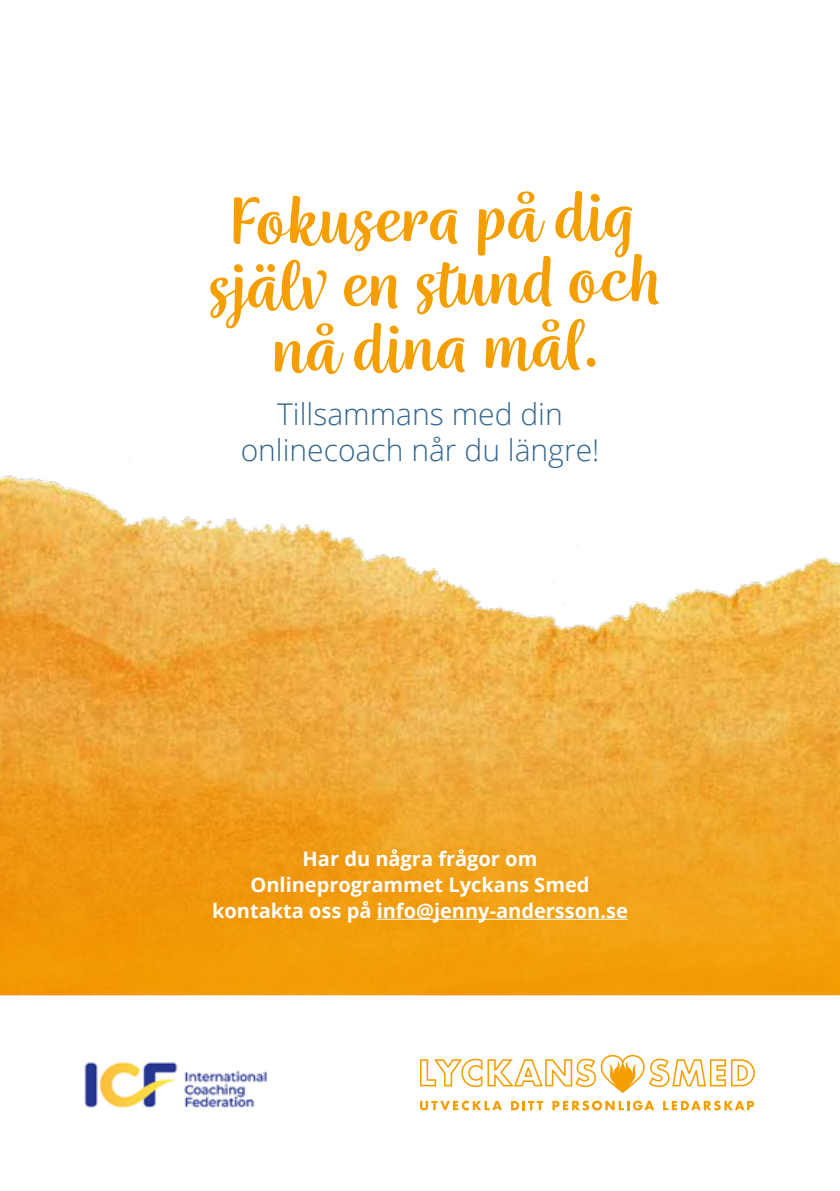
<style>
.page{position:relative;width:840px;height:1191px;background:#fff}
.page>*{position:absolute;margin:0;border:0;box-sizing:border-box;transform-origin:0 0}
.t1{font:500 76px/64.2px "Wreath";color:#f59e00;text-align:center}
.t2{font:300 30px/36px "Open Sans";color:#33678f;text-align:center}
.t3{font:700 20px/26px "Open Sans";color:#fff;text-align:center}
</style>
<div class="page">
<svg style="left:0;top:507px;width:839px;height:488px;background:#f1b044"></svg>
<hr style="left:376px;top:918px;width:251px;height:1px;background:#fff">
<svg style="left:420px;top:1100px;width:81px;height:10px"></svg>
<svg style="left:511px;top:1101px;width:31px;height:9px"></svg>
<svg style="left:552px;top:1100px;width:101px;height:10px"></svg>
<svg style="left:663px;top:1100px;width:90px;height:10px"></svg>
<svg style="left:420px;top:1054px;width:334px;height:39px"></svg>
<img style="left:84px;top:1062px;width:183px;height:47px">
<h1 class="t1" style="left:206px;top:197px;width:453px;rotate:-1deg">Fokusera på dig själv en stund och nå dina mål.</h1>
<h2 class="t2" style="left:240px;top:395px;width:360px">Tillsammans med din onlinecoach når du längre!</h2>
<p class="t3" style="left:212px;top:845px;width:417px">Har du några frågor om<br>Onlineprogrammet Lyckans Smed kontakta oss på info@jenny-andersson.se</p>
</div>
